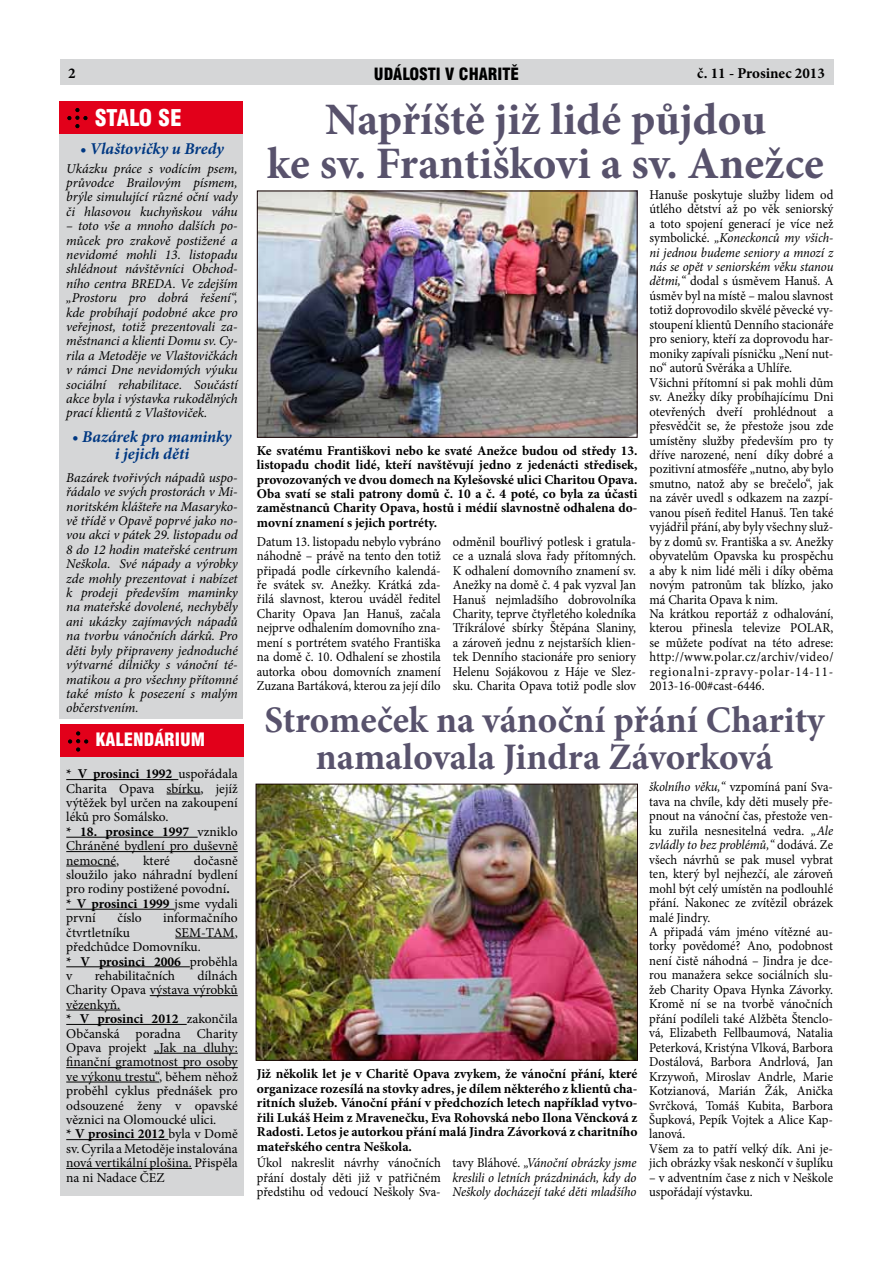
<style>
.page{position:relative;width:893px;height:1263px;background:#fff}
.page>*{position:absolute;margin:0;border:0;box-sizing:border-box;transform-origin:0 0}
.t1{font:700 45px/43.5px "Minion Pro";color:#58526c;text-align:center}
.t2{font:700 37.5px/37.5px "Minion Pro";color:#58526c;text-align:center}
.t3{font:900 condensed 22.5px "Swiss 721 BTCE";color:#fff}
.t4{font:900 condensed 18px "Swiss 721 BTCE";color:#fff}
.t5{font:italic 700 16.5px/16.5px "Minion Pro";letter-spacing:-.005em;color:#003882;text-align:center}
.t6{font:900 condensed 16.5px "Swiss 721 BTCE";color:#000}
.t7{font:700 15px "Minion Pro";color:#000}
.t8{font:13.5px/14.4px "Minion Pro";color:#000;text-align:justify;scale:.94 1}
.t9{font:italic 13.5px/14.4px "Minion Pro";letter-spacing:-.005em;color:#000;text-align:justify}
.t10{font:13.5px/14.4px "Minion Pro";color:#000}
.t11{font:700 13.5px/14.4px "Minion Pro";color:#000;text-align:justify}
.t12{font:italic 13.5px/14.4px "Minion Pro";letter-spacing:-.005em;color:#000;text-align:justify;scale:.94 1}
.s1{font-weight:700}
.s2{font-style:italic}
.s3{font-style:normal}
</style>
<div class="page">
<div style="left:60px;top:60px;width:773px;height:25px;background:#d5d6d7"></div>
<div style="left:60px;top:120px;width:183px;height:599px;background:#d5d6d7"></div>
<div style="left:60px;top:101px;width:183px;height:32px;background:#e2001a"></div>
<svg style="left:67px;top:108px;width:20px;height:20px"></svg>
<div style="left:60px;top:756px;width:183px;height:440px;background:#d5d6d7"></div>
<hr style="left:66px;top:779px;width:112px;height:1px;background:#000">
<hr style="left:167px;top:794px;width:33px;height:1px;background:#000">
<hr style="left:66px;top:837px;width:132px;height:1px;background:#000">
<hr style="left:66px;top:851px;width:172px;height:1px;background:#000">
<hr style="left:66px;top:866px;width:50px;height:1px;background:#000">
<hr style="left:66px;top:909px;width:109px;height:1px;background:#000">
<hr style="left:175px;top:938px;width:60px;height:1px;background:#000">
<hr style="left:66px;top:966px;width:124px;height:1px;background:#000">
<hr style="left:150px;top:995px;width:88px;height:1px;background:#000">
<hr style="left:66px;top:1010px;width:54px;height:1px;background:#000">
<hr style="left:66px;top:1024px;width:121px;height:1px;background:#000">
<hr style="left:154px;top:1053px;width:84px;height:1px;background:#000">
<hr style="left:66px;top:1067px;width:172px;height:1px;background:#000">
<hr style="left:66px;top:1082px;width:93px;height:1px;background:#000">
<hr style="left:66px;top:1139px;width:102px;height:1px;background:#000">
<hr style="left:66px;top:1168px;width:126px;height:1px;background:#000">
<div style="left:60px;top:724px;width:184px;height:32px;background:#e2001a"></div>
<svg style="left:68px;top:731px;width:20px;height:20px"></svg>
<img style="left:259px;top:193px;width:376px;height:243px">
<div style="left:257px;top:191px;width:380px;height:247px;border:1px solid #160405"></div>
<img style="left:258px;top:786px;width:378px;height:273px">
<div style="left:256px;top:784px;width:382px;height:277px;border:1px solid #160405"></div>
<p class="t7" style="left:68px;top:62px;width:9px">2</p>
<p class="t6" style="left:374px;top:63px;width:147px">UDÁLOSTI V C HARITĚ</p>
<p class="t7" style="left:697px;top:62px;width:129px">č. 11 - Prosinec 2013</p>
<h3 class="t3" style="left:95px;top:103px;width:76px">STALO SE</h3>
<p class="t5" style="left:80px;top:140px;width:146px">• Vlaštovičky u Bredy</p>
<p class="t9" style="left:66px;top:161px;width:173px">Ukázku práce s vodícím psem, průvodce Brailovým písmem, brýle simulující různé oční vady či hlasovou kuchyňskou váhu</p>
<p class="t9" style="left:66px;top:219px;width:173px">– toto vše a mnoho dalších po&shy;můcek pro zrakově postižené a nevidomé mohli 13. listopadu shlédnout návštěvníci Obchod&shy;ního centra BREDA. Ve zdejším „Prostoru pro dobrá řešení“, kde probíhají podobné akce pro veřejnost, totiž prezentovali za&shy;městnanci a klienti Domu sv. Cy&shy;rila a Metoděje ve Vlaštovičkách v rámci Dne nevidomých výuku sociální rehabilitace. Součástí akce byla i výstavka rukodělných prací klientů z Vlaštoviček.</p>
<p class="t5" style="left:72px;top:429px;width:161px">• Bazárek pro maminky i jejich děti</p>
<p class="t9" style="left:66px;top:470px;width:173px">Bazárek tvořivých nápadů uspo&shy;řádalo ve svých prostorách v Mi&shy;noritském klášteře na Masaryko&shy;vě třídě v Opavě poprvé jako no&shy;vou akci v pátek 29. listopadu od 8 do 12 hodin mateřské centrum Neškola. Své nápady a výrobky zde mohly prezentovat i nabízet k prodeji především maminky na mateřské dovolené, nechyběly ani ukázky zajímavých nápadů na tvorbu vánočních dárků. Pro děti byly připraveny jednoduché výtvarné dílničky s vánoční té&shy;matikou a pro všechny přítomné také místo k posezení s malým občerstvením.</p>
<h3 class="t4" style="left:96px;top:727px;width:111px">KALEN DÁRI UM</h3>
<p class="t10" style="left:66px;top:767px;width:173px"><span class="s1">* V prosinci 1992</span> uspořádala<br>Charita Opava sbírku, jejíž výtěžek byl určen na zakoupení léků pro Somálsko.<br><span class="s1">* 18. prosince 1997</span> vzniklo<br>Chráněné bydlení pro duševně nemocné,</p>
<p class="t10" style="left:66px;top:853px;width:173px;text-indent:128px">dočasně sloužilo jako náhradní bydlení pro rodiny postižené povodní<span class="s1">. * V prosinci 1999</span> jsme vydali první</p>
<p class="t10" style="left:143px;top:853px;width:28px">které</p>
<p class="t10" style="left:117px;top:911px;width:26px">číslo</p>
<p class="t10" style="left:163px;top:911px;width:76px">informačního</p>
<p class="t10" style="left:66px;top:925px;width:65px">čtvrtletníku</p>
<p class="t10" style="left:66px;top:925px;width:173px;text-indent:109px">SEM-TAM, předchůdce Domovníku.<br><span class="s1">* V prosinci 2006</span> proběhla v</p>
<p class="t10" style="left:66px;top:968px;width:173px;text-indent:131px">dílnách<br>Charity Opava výstava výrobků vězenkyň.<br><span class="s1">* V prosinci 2012</span> zakončila<br>Občanská poradna Charity<br>Opava projekt „Jak na dluhy: finanční gramotnost pro osoby ve výkonu trestu“, během něhož proběhl cyklus přednášek pro odsouzené ženy v opavské věznici na Olomoucké ulici.<br><span class="s1">* V prosinci 2012</span> byla v Domě sv. Cyrila a Metoděje instalována nová vertikální plošina. Přispěla na ni Nadace ČEZ</p>
<p class="t10" style="left:95px;top:968px;width:82px">rehabilitačních</p>
<h1 class="t1" style="left:267px;top:97px;width:558px">Napříště již lidé půjdou<br>ke sv. Františkovi a sv. Anežce</h1>
<p class="t11" style="left:257px;top:443px;width:382px">Ke svatému Františkovi nebo ke svaté Anežce budou od středy 13. listopadu chodit lidé, kteří navštěvují jedno z jedenácti středisek, provozovaných ve dvou domech na Kylešovské ulici Charitou Opava.<br>Oba svatí se stali patrony domů č. 10 a č. 4 poté, co byla za účasti zaměstnanců Charity Opava, hostů i médií slavnostně odhalena do&shy;movní znamení s jejich portréty.</p>
<p class="t8" style="left:257px;top:534px;width:197px">Datum 13. listopadu nebylo vybráno náhodně – právě na tento den totiž připadá podle církevního kalendá&shy;ře svátek sv. Anežky. Krátká zda&shy;řilá slavnost, kterou uváděl ředitel Charity Opava Jan Hanuš, začala nejprve odhalením domovního zna&shy;mení s portrétem svatého Františka na domě č. 10. Odhalení se zhostila autorka obou domovních znamení Zuzana Bartáková, kterou za její dílo</p>
<p class="t8" style="left:453px;top:534px;width:196px">odměnil bouřlivý potlesk i gratula&shy;ce a uznalá slova řady přítomných.<br>K odhalení domovního znamení sv.<br>Anežky na domě č. 4 pak vyzval Jan Hanuš nejmladšího dobrovolníka Charity, teprve čtyřletého koledníka Tříkrálové sbírky Štěpána Slaniny, a zároveň jednu z nejstarších klien&shy;tek Denního stacionáře pro seniory Helenu Sojákovou z Háje ve Slez&shy;sku. Charita Opava totiž podle slov</p>
<p class="t8" style="left:649px;top:187px;width:197px;text-align:left">Hanuše poskytuje služby lidem od útlého dětství až po věk seniorský a toto spojení generací je více než symbolické. <span class="s2">„Koneckonců my všich&shy;ni jednou budeme seniory a mnozí z nás se opět v seniorském věku stanou dětmi,“</span> dodal s úsměvem Hanuš. A úsměv byl na místě – malou slavnost totiž doprovodilo skvělé pěvecké vy&shy;stoupení klientů Denního stacionáře pro seniory, kteří za doprovodu har&shy;moniky zapívali písničku „Není nut&shy;no“ autorů Svěráka a Uhlíře.<br>Všichni přítomní si pak mohli dům sv. Anežky díky probíhajícímu Dni otevřených dveří prohlédnout a přesvědčit se, že přestože jsou zde umístěny služby především pro ty dříve narozené, není díky dobré a pozitivní atmosféře „nutno, aby bylo smutno, natož aby se brečelo“, jak na závěr uvedl s odkazem na zazpí&shy;vanou píseň ředitel Hanuš. Ten také vyjádřil přání, aby byly všechny služ&shy;by z domů sv. Františka a sv. Anežky obyvatelům Opavska ku prospěchu a aby k nim lidé měli i díky oběma novým patronům tak blízko, jako má Charita Opava k nim.<br>Na krátkou reportáž z odhalování, kterou přinesla televize POLAR, se můžete podívat na této adrese: http://www.polar.cz/archiv/video/ regionalni-zpravy-polar-14-11- 2013-16-00#cast-6446.</p>
<h2 class="t2" style="left:264px;top:701px;width:561px">Stromeček na vánoční přání Charity namalovala Jindra Závorková</h2>
<p class="t11" style="left:257px;top:1067px;width:382px">Již několik let je v Charitě Opava zvykem, že vánoční přání, které organizace rozesílá na stovky adres, je dílem některého z klientů cha&shy;ritních služeb. Vánoční přání v předchozích letech například vytvo&shy;řili Lukáš Heim z Mravenečku, Eva Rohovská nebo Ilona Věncková z Radosti. Letos je autorkou přání malá Jindra Závorková z charitního mateřského centra Neškola.</p>
<p class="t8" style="left:257px;top:1156px;width:197px">Úkol nakreslit návrhy vánočních přání dostaly děti již v patřičném předstihu od vedoucí Neškoly Sva-</p>
<p class="t12" style="left:452px;top:1156px;width:197px"><span class="s3">tavy Bláhové.</span> „Vánoční obrázky jsme kreslili o letních prázdninách, kdy do Neškoly docházejí také děti mladšího</p>
<p class="t8" style="left:649px;top:780px;width:197px;text-align:left"><span class="s2">školního věku,“</span> vzpomíná paní Sva&shy;tava na chvíle, kdy děti musely pře&shy;pnout na vánoční čas, přestože ven&shy;ku zuřila nesnesitelná vedra. <span class="s2">„Ale zvládly to bez problémů,“</span> dodává. Ze všech návrhů se pak musel vybrat ten, který byl nejhezčí, ale zároveň mohl být celý umístěn na podlouhlé přání. Nakonec ze zvítězil obrázek malé Jindry.<br>A připadá vám jméno vítězné au&shy;torky povědomé? Ano, podobnost není čistě náhodná – Jindra je dce&shy;rou manažera sekce sociálních slu&shy;žeb Charity Opava Hynka Závorky.<br>Kromě ní se na tvorbě vánočních přání podíleli také Alžběta Štenclo&shy;vá, Elizabeth Fellbaumová, Natalia<br>Peterková, Kristýna Vlková, Barbora<br>Dostálová, Barbora Andrlová, Jan<br>Krzywoň, Miroslav Andrle, Marie<br>Kotzianová, Marián Žák, Anička<br>Svrčková, Tomáš Kubita, Barbora<br>Šupková, Pepík Vojtek a Alice Kap&shy;lanová.<br>Všem za to patří velký dík. Ani je&shy;jich obrázky však neskončí v šuplíku</p>
<p class="t8" style="left:649px;top:1170px;width:197px">– v adventním čase z nich v Neškole uspořádají výstavku.</p>
</div>
